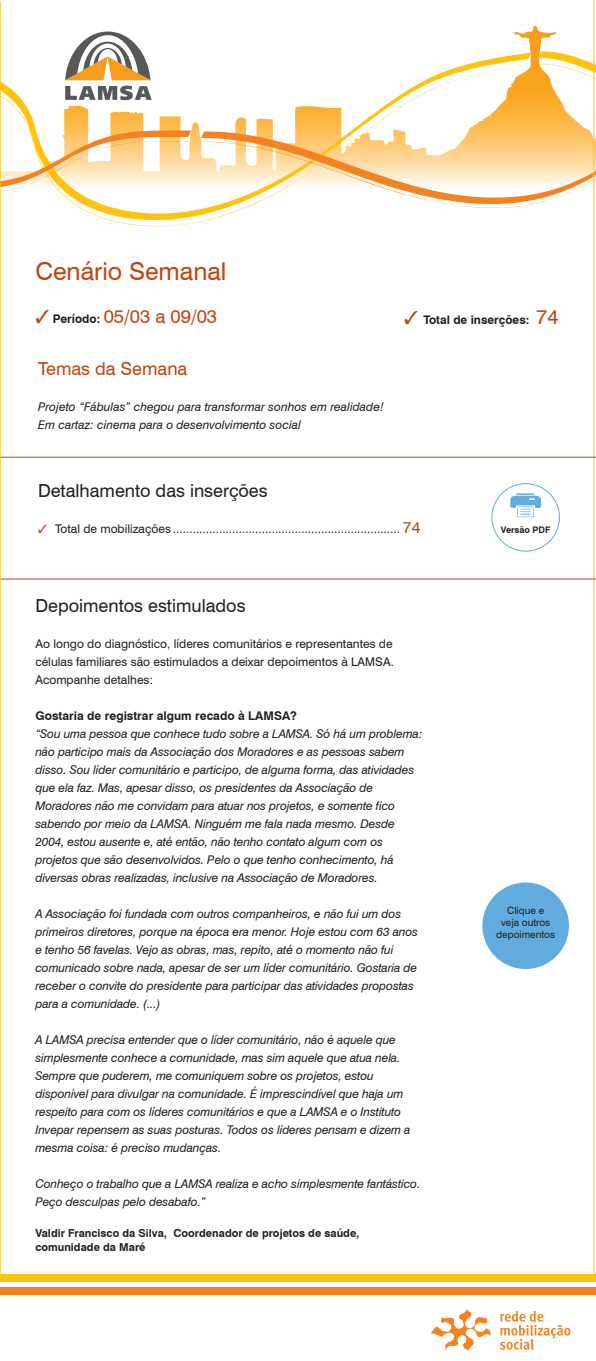
<style>
.page{position:relative;width:596px;height:1361px;background:#fff}
.page>*{position:absolute;margin:0;border:0;box-sizing:border-box;transform-origin:0 0}
.t1{font:24.7px "Swiss 721 BT";color:#bf450f}
.t2{font:18.6px "Swiss 721 BT";color:#bf450f}
.titulo_18{font:18px "Swiss 721 BT";color:#231f20}
.titulo_18-2{font:18px "Swiss 721 BT";color:#bf450f}
.depoimento{font:italic 12px/18px "Swiss 721 BT";letter-spacing:-.01em;color:#231f20}
.t3{font:12px/18px "Swiss 721 BT";color:#231f20}
.t4{font:700 12px "Swiss 721 BT";color:#231f20}
.t5{font:700 11.8px "Swiss 721 BT";color:#231f20}
.assinatura_depoiment{font:700 11px/13.2px "Swiss 721 BT";color:#231f20}
.t6{font:10px/12px "Swiss 721 BT";color:#231f20;text-align:center}
.t7{font:700 9px "Swiss 721 BT";color:#231f20}
.s1{font-weight:700;font-size:11.8px;color:#231f20}
.s2{color:#bf450f}
.s3{font-weight:400;font-size:20.3px;color:#bf450f}
.s4{font-size:16px;color:#bf450f}
</style>
<div class="page">
<div style="left:482px;top:882px;width:86px;height:87px;background:#61abde;border-radius:50%"></div>
<svg style="left:103px;top:26px;width:431px;height:105px"></svg>
<svg style="left:150px;top:52px;width:381px;height:13px"></svg>
<svg style="left:537px;top:51px;width:58px;height:28px"></svg>
<svg style="left:1px;top:65px;width:530px;height:162px"></svg>
<svg style="left:201px;top:131px;width:394px;height:84px"></svg>
<svg style="left:1px;top:130px;width:190px;height:65px"></svg>
<div style="left:0;top:1274px;width:595px;height:8px;background:#ffc20d"></div>
<div style="left:0;top:1287px;width:595px;height:8px;background:#f58221"></div>
<svg style="left:431px;top:1309px;width:60px;height:41px"></svg>
<svg style="left:500px;top:1311px;width:70px;height:38px"></svg>
<hr style="left:0;top:1px;width:1px;height:1272px;background:#ffc20d">
<hr style="left:593px;top:0;width:1px;height:1277px;background:#ffc20d">
<svg style="left:65px;top:32px;width:85px;height:48px"></svg>
<svg style="left:65px;top:86px;width:87px;height:14px"></svg>
<div style="left:491px;top:483px;width:68px;height:68px;border:1px solid #61abde;border-radius:50%"></div>
<svg style="left:510px;top:493px;width:31px;height:24px"></svg>
<hr style="left:1px;top:457px;width:594px;height:1px;background:#bf450f">
<hr style="left:1px;top:579px;width:594px;height:1px;background:#bf450f">
<p class="t1" style="left:35px;top:256px;width:192px">Cenário Semanal</p>
<p class="t2" style="left:35px;top:305px;width:183px">✓ <span class="s1">Período:</span> 05/03 a 09/03</p>
<p class="t5" style="left:404px;top:313px;width:156px"><span class="s2">✓</span> Total de inserções: <span class="s3">74</span></p>
<p class="titulo_18-2" style="left:38px;top:358px;width:151px">Temas da Semana</p>
<p class="depoimento" style="left:38px;top:397px;width:347px">Projeto “Fábulas” chegou para transformar sonhos em realidade!</p>
<p class="depoimento" style="left:38px;top:415px;width:264px">Em cartaz: cinema para o desenvolvimento social</p>
<p class="titulo_18" style="left:38px;top:479px;width:231px">Detalhamento das inserções</p>
<p class="t3" style="left:38px;top:519px;width:384px"><span class="s2">✓</span> Total de mobilizações ..................................................................... <span class="s4">74</span></p>
<p class="titulo_18" style="left:35px;top:594px;width:212px">Depoimentos estimulados</p>
<p class="t3" style="left:35px;top:634px;width:360px">Ao longo do diagnóstico, líderes comunitários e representantes de células familiares são estimulados a deixar depoimentos à LAMSA.<br>Acompanhe detalhes:</p>
<p class="t4" style="left:35px;top:708px;width:263px">Gostaria de registrar algum recado à LAMSA?</p>
<p class="depoimento" style="left:35px;top:724px;width:388px">“Sou uma pessoa que conhece tudo sobre a LAMSA. Só há um problema: não participo mais da Associação dos Moradores e as pessoas sabem disso. Sou líder comunitário e participo, de alguma forma, das atividades que ela faz. Mas, apesar disso, os presidentes da Associação de Moradores não me convidam para atuar nos projetos, e somente fico sabendo por meio da LAMSA. Ninguém me fala nada mesmo. Desde 2004, estou ausente e, até então, não tenho contato algum com os projetos que são desenvolvidos. Pelo o que tenho conhecimento, há diversas obras realizadas, inclusive na Associação de Moradores.</p>
<p class="depoimento" style="left:35px;top:904px;width:384px">A Associação foi fundada com outros companheiros, e não fui um dos primeiros diretores, porque na época era menor. Hoje estou com 63 anos e tenho 56 favelas. Vejo as obras, mas, repito, até o momento não fui comunicado sobre nada, apesar de ser um líder comunitário. Gostaria de receber o convite do presidente para participar das atividades propostas para a comunidade. (...)</p>
<p class="depoimento" style="left:35px;top:1030px;width:366px">A LAMSA precisa entender que o líder comunitário, não é aquele que simplesmente conhece a comunidade, mas sim aquele que atua nela.</p>
<p class="depoimento" style="left:35px;top:1066px;width:376px">Sempre que puderem, me comuniquem sobre os projetos, estou disponível para divulgar na comunidade. É imprescindível que haja um respeito para com os líderes comunitários e que a LAMSA e o Instituto Invepar repensem as suas posturas. Todos os líderes pensam e dizem a mesma coisa: é preciso mudanças.</p>
<p class="depoimento" style="left:35px;top:1174px;width:386px">Conheço o trabalho que a LAMSA realiza e acho simplesmente fantástico.<br>Peço desculpas pelo desabafo.”</p>
<p class="assinatura_depoiment" style="left:35px;top:1226px;width:325px">Valdir Francisco da Silva, Coordenador de projetos de saúde, comunidade da Maré</p>
<p class="t7" style="left:500px;top:524px;width:51px">Versão PDF</p>
<p class="t6" style="left:496px;top:904px;width:60px">Clique e<br>veja outros depoimentos</p>
</div>
